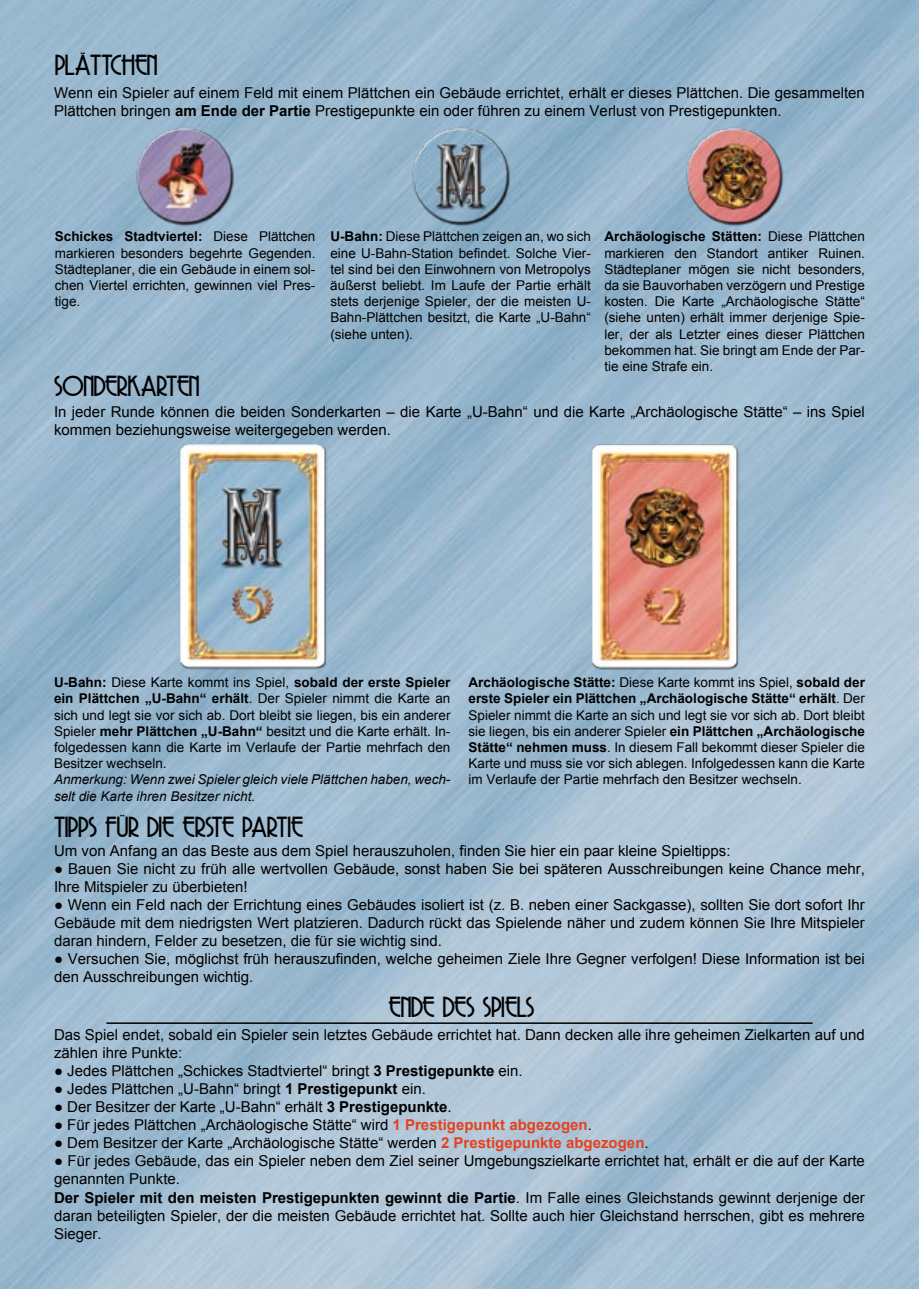
<style>
.page{position:relative;width:919px;height:1289px;background:#fff}
.page>*{position:absolute;margin:0;border:0;box-sizing:border-box;transform-origin:0 0}
.t1{font:27px "Copasetic";color:#000}
.t2{font:15px/18px "Arial";color:#000}
.t3{font:13.5px/16.2px "Arial";color:#000;text-align:justify}
.t4{font:italic 13.5px/16.2px "Arial";color:#000}
.s1{font-weight:700}
.s2{font-weight:700;color:#e3421f}
</style>
<div class="page">
<img style="left:0;top:0;width:918px;height:1288px">
<img style="left:170px;top:434px;width:164px;height:242px">
<img style="left:583px;top:434px;width:163px;height:242px">
<img style="left:397px;top:112px;width:127px;height:127px">
<img style="left:670px;top:112px;width:127px;height:127px">
<img style="left:121px;top:112px;width:127px;height:127px">
<hr style="left:106px;top:1022px;width:706px;height:1px;background:#000">
<h1 class="t1" style="left:55px;top:52px;width:104px">PLÄTTCHEN</h1>
<p class="t2" style="left:54px;top:84px;width:812px">Wenn ein Spieler auf einem Feld mit einem Plättchen ein Gebäude errichtet, erhält er dieses Plättchen. Die gesammelten<br>Plättchen bringen <span class="s1">am Ende der Partie</span> Prestigepunkte ein oder führen zu einem Verlust von Prestigepunkten.</p>
<p class="t3" style="left:55px;top:229px;width:262px"><span class="s1">Schickes Stadtviertel:</span> Diese Plättchen markieren besonders begehrte Gegenden.<br>Städteplaner, die ein Gebäude in einem sol&shy;chen Viertel errichten, gewinnen viel Pres&shy;tige.</p>
<p class="t3" style="left:604px;top:229px;width:262px"><span class="s1">Archäologische Stätten:</span> Diese Plättchen markieren den Standort antiker Ruinen.<br>Städteplaner mögen sie nicht besonders, da sie Bauvorhaben verzögern und Prestige kosten. Die Karte „Archäologische Stätte“ (siehe unten) erhält immer derjenige Spie&shy;ler, der als Letzter eines dieser Plättchen bekommen hat. Sie bringt am Ende der Par&shy;tie eine Strafe ein.</p>
<p class="t3" style="left:330px;top:229px;width:262px"><span class="s1">U-Bahn:</span> Diese Plättchen zeigen an, wo sich eine U-Bahn-Station befindet. Solche Vier&shy;tel sind bei den Einwohnern von Metropolys äußerst beliebt. Im Laufe der Partie erhält stets derjenige Spieler, der die meisten U-Bahn-Plättchen besitzt, die Karte „U-Bahn“ (siehe unten).</p>
<h1 class="t1" style="left:54px;top:373px;width:147px">SONDERKARTEN</h1>
<p class="t2" style="left:54px;top:403px;width:812px">In jeder Runde können die beiden Sonderkarten – die Karte „U-Bahn“ und die Karte „Archäologische Stätte“ – ins Spiel kommen beziehungsweise weitergegeben werden.</p>
<p class="t3" style="left:54px;top:674px;width:398px"><span class="s1">U-Bahn:</span> Diese Karte kommt ins Spiel, <span class="s1">sobald der erste Spieler ein Plättchen „U-Bahn“ erhält</span>. Der Spieler nimmt die Karte an sich und legt sie vor sich ab. Dort bleibt sie liegen, bis ein anderer Spieler <span class="s1">mehr Plättchen „U-Bahn“</span> besitzt und die Karte erhält. In&shy;folgedessen kann die Karte im Verlaufe der Partie mehrfach den Besitzer wechseln.</p>
<p class="t4" style="left:54px;top:771px;width:398px">Anmerkung: Wenn zwei Spieler gleich viele Plättchen haben, wech&shy;selt die Karte ihren Besitzer nicht.</p>
<p class="t3" style="left:468px;top:674px;width:398px"><span class="s1">Archäologische Stätte:</span> Diese Karte kommt ins Spiel, <span class="s1">sobald der erste Spieler ein Plättchen „Archäologische Stätte“ erhält</span>. Der Spieler nimmt die Karte an sich und legt sie vor sich ab. Dort bleibt sie liegen, bis ein anderer Spieler <span class="s1">ein Plättchen „Archäologische Stätte“ nehmen muss</span>. In diesem Fall bekommt dieser Spieler die Karte und muss sie vor sich ablegen. Infolgedessen kann die Karte im Verlaufe der Partie mehrfach den Besitzer wechseln.</p>
<h1 class="t1" style="left:54px;top:813px;width:251px">TIPPS FÜR DIE ERSTE PARTIE</h1>
<p class="t2" style="left:54px;top:842px;width:678px">Um von Anfang an das Beste aus dem Spiel herauszuholen, finden Sie hier ein paar kleine Spieltipps:</p>
<p class="t2" style="left:54px;top:860px;width:812px">● Bauen Sie nicht zu früh alle wertvollen Gebäude, sonst haben Sie bei späteren Ausschreibungen keine Chance mehr,<br>Ihre Mitspieler zu überbieten!</p>
<p class="t2" style="left:54px;top:896px;width:812px;text-align:justify">● Wenn ein Feld nach der Errichtung eines Gebäudes isoliert ist (z. B. neben einer Sackgasse), sollten Sie dort sofort Ihr Gebäude mit dem niedrigsten Wert platzieren. Dadurch rückt das Spielende näher und zudem können Sie Ihre Mitspieler daran hindern, Felder zu besetzen, die für sie wichtig sind.</p>
<p class="t2" style="left:54px;top:950px;width:812px">● Versuchen Sie, möglichst früh herauszufinden, welche geheimen Ziele Ihre Gegner verfolgen! Diese Information ist bei den Ausschreibungen wichtig.</p>
<h1 class="t1" style="left:388px;top:993px;width:147px">ENDE DES SPIELS</h1>
<p class="t2" style="left:54px;top:1026px;width:812px">Das Spiel endet, sobald ein Spieler sein letztes Gebäude errichtet hat. Dann decken alle ihre geheimen Zielkarten auf und zählen ihre Punkte:</p>
<p class="t2" style="left:54px;top:1062px;width:470px">● Jedes Plättchen „Schickes Stadtviertel“ bringt <span class="s1">3 Prestigepunkte</span> ein.</p>
<p class="t2" style="left:54px;top:1080px;width:373px">● Jedes Plättchen „U-Bahn“ bringt <span class="s1">1 Prestigepunkt</span> ein.</p>
<p class="t2" style="left:54px;top:1098px;width:399px">● Der Besitzer der Karte „U-Bahn“ erhält <span class="s1">3 Prestigepunkte</span>.</p>
<p class="t2" style="left:54px;top:1116px;width:539px">● Für jedes Plättchen „Archäologische Stätte“ wird <span class="s2">1 Prestigepunkt abgezogen</span>.</p>
<p class="t2" style="left:54px;top:1134px;width:596px">● Dem Besitzer der Karte „Archäologische Stätte“ werden <span class="s2">2 Prestigepunkte abgezogen</span>.</p>
<p class="t2" style="left:54px;top:1152px;width:812px">● Für jedes Gebäude, das ein Spieler neben dem Ziel seiner Umgebungszielkarte errichtet hat, erhält er die auf der Karte genannten Punkte.<br><span class="s1">Der Spieler mit den meisten Prestigepunkten gewinnt die Partie</span>. Im Falle eines Gleichstands gewinnt derjenige der daran beteiligten Spieler, der die meisten Gebäude errichtet hat. Sollte auch hier Gleichstand herrschen, gibt es mehrere Sieger.</p>
</div>
